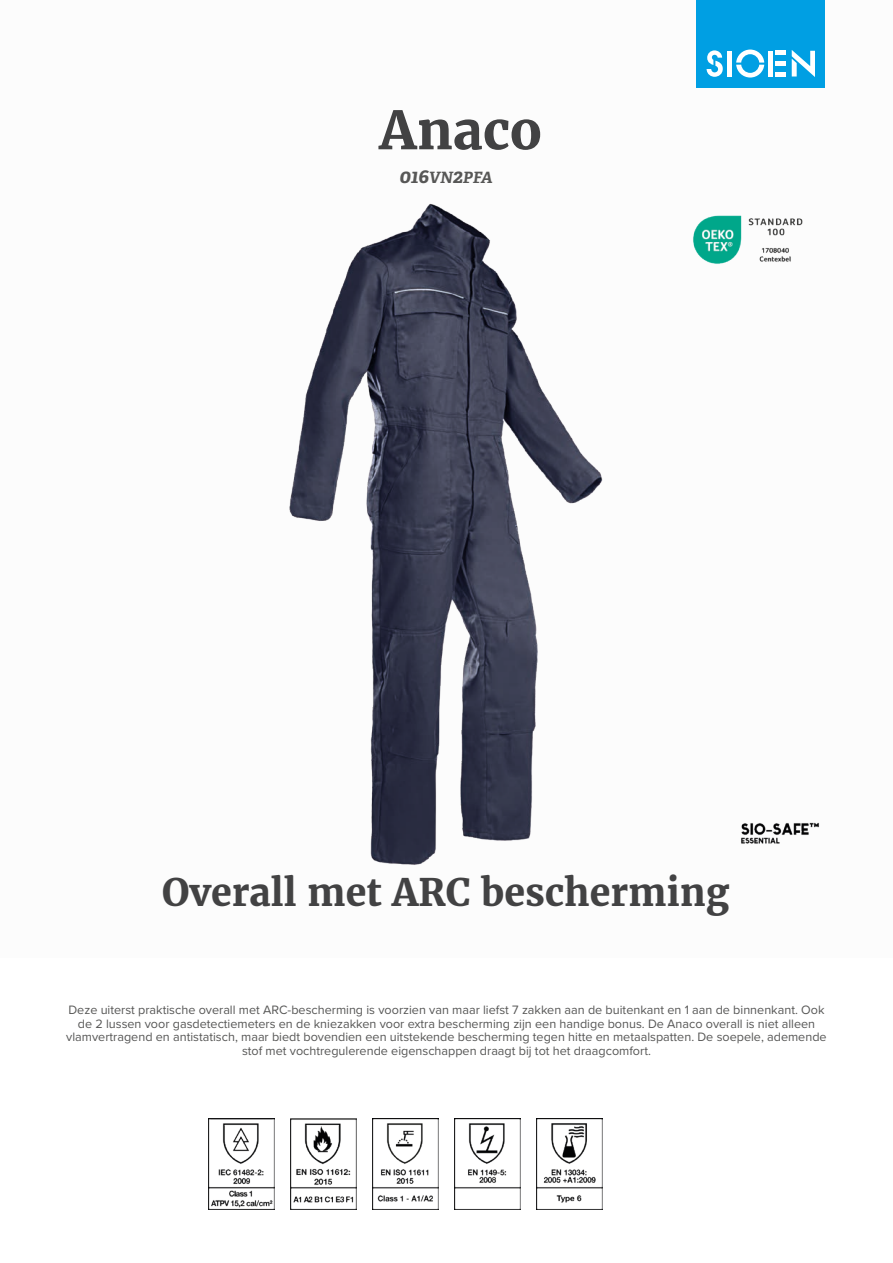
<style>
.page{position:relative;width:893px;height:1263px;background:#fff}
.page>*{position:absolute;margin:0;border:0;box-sizing:border-box;transform-origin:0 0}
.t1{font:700 52.5px "Merriweather";color:#424243}
.t2{font:700 37.5px "Merriweather";color:#424243}
.t3{font:italic 700 15.6px "Adelle";color:#575756}
.t4{font:12.6px/13.6px "Proxima Nova";color:#575756;text-align:center}
.s1{font-size:19.5px}
</style>
<div class="page">
<div style="left:697px;top:0;width:128px;height:88px;background:#009fe3"></div>
<svg style="left:707px;top:50px;width:16px;height:27px"></svg>
<svg style="left:736px;top:50px;width:28px;height:28px"></svg>
<div style="left:727px;top:51px;width:5px;height:26px;background:#fff"></div>
<div style="left:768px;top:51px;width:5px;height:26px;background:#fff"></div>
<div style="left:775px;top:72px;width:11px;height:5px;background:#fff"></div>
<div style="left:775px;top:61px;width:11px;height:5px;background:#fff"></div>
<hr style="left:775px;top:51px;width:11px;height:4px;background:#fff">
<svg style="left:792px;top:50px;width:23px;height:27px"></svg>
<img style="left:741px;top:822px;width:79px;height:22px">
<img style="left:693px;top:215px;width:110px;height:49px">
<img style="left:208px;top:1118px;width:66px;height:92px">
<img style="left:290px;top:1118px;width:66px;height:92px">
<img style="left:372px;top:1118px;width:66px;height:92px">
<img style="left:454px;top:1118px;width:67px;height:92px">
<img style="left:536px;top:1118px;width:67px;height:92px">
<img style="left:289px;top:203px;width:314px;height:662px">
<h1 class="t1" style="left:379px;top:95px;width:164px">Anaco</h1>
<p class="t3" style="left:399px;top:168px;width:94px"><span class="s1">016</span>VN<span class="s1">2</span>PFA</p>
<h2 class="t2" style="left:162px;top:867px;width:569px">Overall met ARC bescherming</h2>
<p class="t4" style="left:66px;top:1002px;width:762px">Deze uiterst praktische overall met ARC-bescherming is voorzien van maar liefst 7 zakken aan de buitenkant en 1 aan de binnenkant. Ook de 2 lussen voor gasdetectiemeters en de kniezakken voor extra bescherming zijn een handige bonus. De Anaco overall is niet alleen vlamvertragend en antistatisch, maar biedt bovendien een uitstekende bescherming tegen hitte en metaalspatten. De soepele, ademende stof met vochtregulerende eigenschappen draagt bij tot het draagcomfort.</p>
</div>
